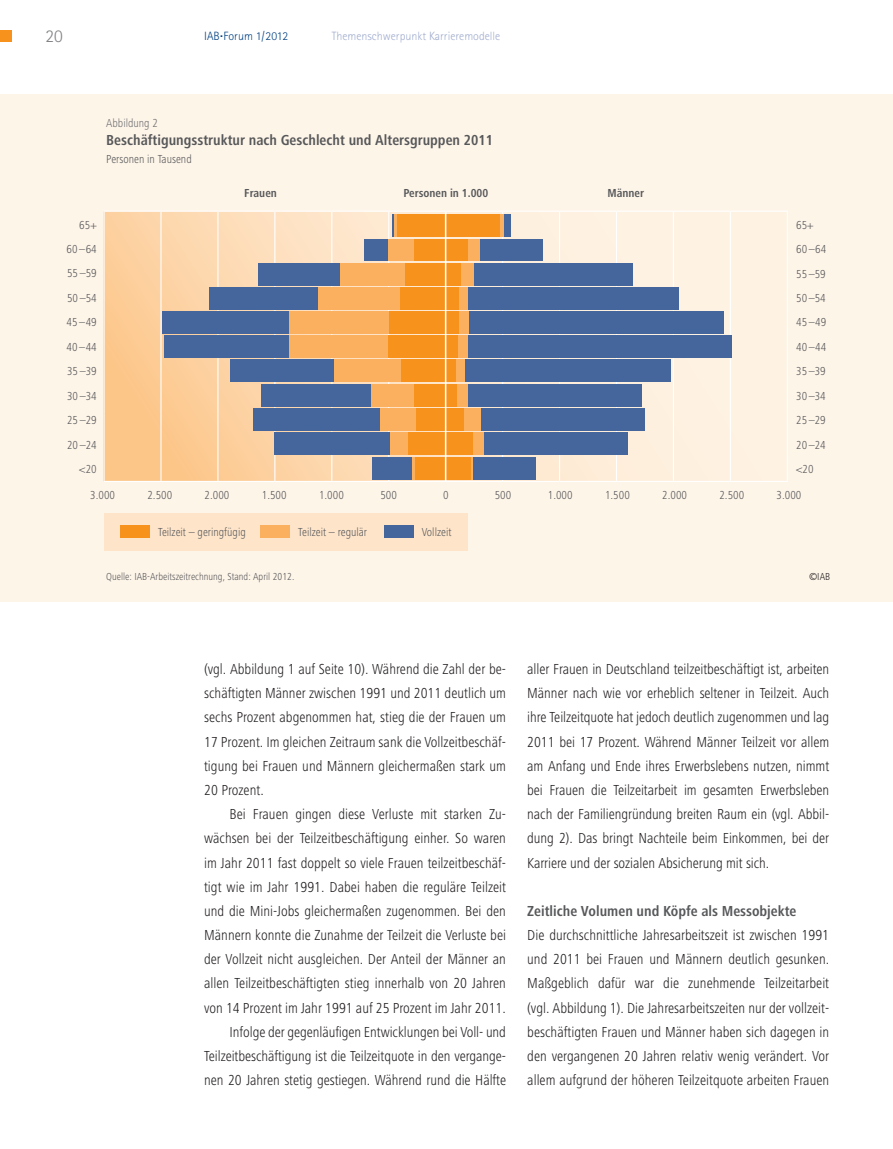
<style>
.page{position:relative;width:893px;height:1149px;background:#fff}
.page>*{position:absolute;margin:0;border:0;box-sizing:border-box;transform-origin:0 0}
.t1{font:300 18px "Rotis Sans Serif";color:#808285}
.t2{font:300 condensed 15px/24.2px "Frutiger Next LT";color:#231f20;text-align:justify}
.t3{font:700 condensed 15px "Frutiger Next LT";color:#57585a}
.t4{font:300 condensed 12px/24.5px "Frutiger Next LT";color:#57585a;text-align:right}
.t5{font:300 12px "Rotis Sans Serif";color:#a0acce}
.t6{font:700 condensed 12px "Frutiger Next LT";color:#57585a}
.t7{font:300 12px "Rotis Sans Serif";color:#014081}
.t8{font:300 condensed 12px "Frutiger Next LT";color:#6c6d70}
.t9{font:300 condensed 10.5px "Frutiger Next LT";color:#57585a}
.t10{font:300 condensed 10.5px "Frutiger Next LT";color:#231f20}
</style>
<div class="page">
<div style="left:0;top:30px;width:12px;height:12px;background:#f7931d"></div>
<div style="left:0;top:94px;width:893px;height:507px;background:#fef5e9"></div>
<svg style="left:105px;top:212px;width:627px;height:268px"></svg>
<hr style="left:103px;top:210px;width:58px;height:2px;background:#fff">
<hr style="left:103px;top:212px;width:2px;height:202px;background:#fff">
<hr style="left:161px;top:210px;width:57px;height:2px;background:#fff">
<hr style="left:160px;top:212px;width:2px;height:202px;background:#fff">
<hr style="left:218px;top:210px;width:57px;height:2px;background:#fff">
<hr style="left:217px;top:212px;width:1px;height:202px;background:#fff">
<hr style="left:275px;top:210px;width:57px;height:2px;background:#fff">
<hr style="left:274px;top:212px;width:1px;height:202px;background:#fff">
<hr style="left:332px;top:210px;width:57px;height:2px;background:#fff">
<hr style="left:331px;top:212px;width:1px;height:202px;background:#fff">
<hr style="left:389px;top:210px;width:57px;height:2px;background:#fff">
<hr style="left:388px;top:212px;width:1px;height:202px;background:#fff">
<hr style="left:446px;top:210px;width:57px;height:2px;background:#fff">
<hr style="left:503px;top:210px;width:57px;height:2px;background:#fff">
<hr style="left:502px;top:212px;width:1px;height:202px;background:#fff">
<hr style="left:560px;top:210px;width:56px;height:2px;background:#fff">
<hr style="left:559px;top:212px;width:1px;height:202px;background:#fff">
<hr style="left:616px;top:210px;width:57px;height:2px;background:#fff">
<hr style="left:616px;top:212px;width:1px;height:202px;background:#fff">
<hr style="left:673px;top:210px;width:57px;height:2px;background:#fff">
<hr style="left:673px;top:212px;width:1px;height:202px;background:#fff">
<hr style="left:730px;top:210px;width:58px;height:2px;background:#fff">
<hr style="left:730px;top:212px;width:1px;height:202px;background:#fff">
<hr style="left:787px;top:212px;width:1px;height:202px;background:#fff">
<hr style="left:103px;top:414px;width:2px;height:66px;background:#fff">
<hr style="left:160px;top:414px;width:2px;height:66px;background:#fff">
<hr style="left:217px;top:414px;width:1px;height:66px;background:#fff">
<hr style="left:274px;top:414px;width:1px;height:66px;background:#fff">
<hr style="left:331px;top:414px;width:1px;height:66px;background:#fff">
<hr style="left:388px;top:414px;width:1px;height:66px;background:#fff">
<hr style="left:502px;top:414px;width:1px;height:66px;background:#fff">
<hr style="left:559px;top:414px;width:1px;height:66px;background:#fff">
<hr style="left:616px;top:414px;width:1px;height:66px;background:#fff">
<hr style="left:673px;top:414px;width:1px;height:66px;background:#fff">
<hr style="left:730px;top:414px;width:1px;height:66px;background:#fff">
<hr style="left:787px;top:414px;width:1px;height:66px;background:#fff">
<hr style="left:103px;top:480px;width:457px;height:2px;background:#fff">
<hr style="left:560px;top:480px;width:228px;height:2px;background:#fff">
<div style="left:364px;top:239px;width:179px;height:21px;background:#45659d"></div>
<div style="left:389px;top:239px;width:91px;height:21px;background:#fab05f"></div>
<div style="left:414px;top:239px;width:54px;height:22px;background:#f7931d"></div>
<div style="left:258px;top:263px;width:374px;height:22px;background:#45659d"></div>
<div style="left:340px;top:263px;width:133px;height:22px;background:#fab05f"></div>
<div style="left:405px;top:263px;width:56px;height:22px;background:#f7931d"></div>
<div style="left:209px;top:287px;width:469px;height:22px;background:#45659d"></div>
<div style="left:318px;top:287px;width:150px;height:22px;background:#fab05f"></div>
<div style="left:401px;top:287px;width:58px;height:22px;background:#f7931d"></div>
<div style="left:163px;top:311px;width:561px;height:22px;background:#45659d"></div>
<div style="left:290px;top:311px;width:179px;height:22px;background:#fab05f"></div>
<div style="left:390px;top:311px;width:69px;height:22px;background:#f7931d"></div>
<div style="left:164px;top:335px;width:567px;height:22px;background:#45659d"></div>
<div style="left:290px;top:335px;width:178px;height:22px;background:#fab05f"></div>
<div style="left:388px;top:335px;width:70px;height:22px;background:#f7931d"></div>
<div style="left:230px;top:360px;width:441px;height:22px;background:#45659d"></div>
<div style="left:334px;top:360px;width:130px;height:22px;background:#fab05f"></div>
<div style="left:401px;top:360px;width:54px;height:22px;background:#f7931d"></div>
<div style="left:261px;top:384px;width:381px;height:22px;background:#45659d"></div>
<div style="left:371px;top:384px;width:97px;height:22px;background:#fab05f"></div>
<div style="left:415px;top:384px;width:42px;height:22px;background:#f7931d"></div>
<div style="left:253px;top:408px;width:392px;height:22px;background:#45659d"></div>
<div style="left:381px;top:408px;width:100px;height:22px;background:#fab05f"></div>
<div style="left:416px;top:408px;width:48px;height:22px;background:#f7931d"></div>
<div style="left:274px;top:432px;width:354px;height:23px;background:#45659d"></div>
<div style="left:389px;top:432px;width:94px;height:23px;background:#fab05f"></div>
<div style="left:409px;top:432px;width:64px;height:23px;background:#f7931d"></div>
<div style="left:372px;top:456px;width:163px;height:23px;background:#45659d"></div>
<div style="left:412px;top:456px;width:61px;height:23px;background:#fab05f"></div>
<div style="left:415px;top:456px;width:56px;height:23px;background:#f7931d"></div>
<div style="left:392px;top:214px;width:118px;height:22px;background:#45659d"></div>
<div style="left:394px;top:214px;width:110px;height:22px;background:#fab05f"></div>
<div style="left:397px;top:214px;width:103px;height:22px;background:#f7931d"></div>
<hr style="left:445px;top:212px;width:1px;height:269px;background:#fff">
<div style="left:104px;top:512px;width:364px;height:38px;background:#fee5ca"></div>
<div style="left:120px;top:525px;width:30px;height:12px;background:#f7931d"></div>
<div style="left:260px;top:525px;width:30px;height:12px;background:#fab05f"></div>
<div style="left:384px;top:525px;width:30px;height:12px;background:#45659d"></div>
<p class="t1" style="left:45px;top:29px;width:19px">20</p>
<p class="t7" style="left:204px;top:32px;width:86px">IAB <sup>.</sup> Forum 1/2012</p>
<p class="t5" style="left:332px;top:32px;width:170px">Themenschwerpunkt Karrieremodelle</p>
<p class="t8" style="left:106px;top:118px;width:53px">Abbildung 2</p>
<p class="t3" style="left:106px;top:134px;width:388px">Beschäftigungsstruktur nach Geschlecht und Altersgruppen 2011</p>
<p class="t4" style="left:106px;top:148px;width:87px">Personen in Tausend</p>
<p class="t6" style="left:244px;top:188px;width:34px">Frauen</p>
<p class="t6" style="left:403px;top:188px;width:86px">Personen in 1.000</p>
<p class="t6" style="left:607px;top:188px;width:38px">Männer</p>
<p class="t4" style="left:67px;top:213px;width:32px">65+<br>60 –64<br>55 –59<br>50 –54<br>45 –49<br>40 –44<br>35 –39<br>30 –34<br>25 –29<br>20 –24 &lt;20</p>
<p class="t4" style="left:796px;top:213px;width:32px;text-align:left">65+<br>60 –64<br>55 –59<br>50 –54<br>45 –49<br>40 –44<br>35 –39<br>30 –34<br>25 –29<br>20 –24 &lt;20</p>
<p class="t4" style="left:90px;top:484px;width:26px">3.000</p>
<p class="t4" style="left:147px;top:484px;width:26px">2.500</p>
<p class="t4" style="left:205px;top:484px;width:26px">2.000</p>
<p class="t4" style="left:262px;top:484px;width:26px">1.500</p>
<p class="t4" style="left:319px;top:484px;width:26px">1.000</p>
<p class="t4" style="left:380px;top:484px;width:18px">500</p>
<p class="t4" style="left:443px;top:484px;width:7px">0</p>
<p class="t4" style="left:495px;top:484px;width:18px">500</p>
<p class="t4" style="left:548px;top:484px;width:26px">1.000</p>
<p class="t4" style="left:605px;top:484px;width:26px">1.500</p>
<p class="t4" style="left:662px;top:484px;width:26px">2.000</p>
<p class="t4" style="left:719px;top:484px;width:26px">2.500</p>
<p class="t4" style="left:777px;top:484px;width:26px">3.000</p>
<p class="t4" style="left:158px;top:520px;width:89px">Teilzeit – geringfügig</p>
<p class="t4" style="left:298px;top:520px;width:70px">Teilzeit – regulär</p>
<p class="t4" style="left:422px;top:520px;width:31px">Vollzeit</p>
<p class="t9" style="left:106px;top:572px;width:190px">Quelle: IAB-Arbeitszeitrechnung, Stand: April 2012.</p>
<p class="t10" style="left:809px;top:572px;width:23px">©IAB</p>
<p class="t2" style="left:204px;top:658px;width:303px">(vgl. Abbildung 1 auf Seite 10). Während die Zahl der be&shy;schäftigten Männer zwischen 1991 und 2011 deutlich um sechs Prozent abgenommen hat, stieg die der Frauen um 17 Prozent. Im gleichen Zeitraum sank die Vollzeitbeschäf&shy;tigung bei Frauen und Männern gleichermaßen stark um 20 Prozent.</p>
<p class="t2" style="left:204px;top:803px;width:303px;text-align:right">Bei Frauen gingen diese Verluste mit starken Zu&shy;wächsen bei der Teilzeitbeschäftigung einher. So waren im Jahr 2011 fast doppelt so viele Frauen teilzeitbeschäf&shy;tigt wie im Jahr 1991. Dabei haben die reguläre Teilzeit und die Mini-Jobs gleichermaßen zugenommen. Bei den Männern konnte die Zunahme der Teilzeit die Verluste bei der Vollzeit nicht ausgleichen. Der Anteil der Männer an allen Teilzeitbeschäftigten stieg innerhalb von 20 Jahren von 14 Prozent im Jahr 1991 auf 25 Prozent im Jahr 2011.<br>Infolge der gegenläufigen Entwicklungen bei Voll- und Teilzeitbeschäftigung ist die Teilzeitquote in den vergange&shy;nen 20 Jahren stetig gestiegen. Während rund die Hälfte</p>
<p class="t2" style="left:527px;top:658px;width:304px">aller Frauen in Deutschland teilzeitbeschäftigt ist, arbeiten Männer nach wie vor erheblich seltener in Teilzeit. Auch ihre Teilzeitquote hat jedoch deutlich zugenommen und lag 2011 bei 17 Prozent. Während Männer Teilzeit vor allem am Anfang und Ende ihres Erwerbslebens nutzen, nimmt bei Frauen die Teilzeitarbeit im gesamten Erwerbsleben nach der Familiengründung breiten Raum ein (vgl. Abbil&shy;dung 2). Das bringt Nachteile beim Einkommen, bei der Karriere und der sozialen Absicherung mit sich.</p>
<p class="t3" style="left:527px;top:904px;width:271px">Zeitliche Volumen und Köpfe als Messobjekte</p>
<p class="t2" style="left:527px;top:923px;width:303px">Die durchschnittliche Jahresarbeitszeit ist zwischen 1991 und 2011 bei Frauen und Männern deutlich gesunken.<br>Maßgeblich dafür war die zunehmende Teilzeitarbeit (vgl. Abbildung 1). Die Jahresarbeitszeiten nur der vollzeit&shy;beschäftigten Frauen und Männer haben sich dagegen in den vergangenen 20 Jahren relativ wenig verändert. Vor allem aufgrund der höheren Teilzeitquote arbeiten Frauen</p>
</div>
